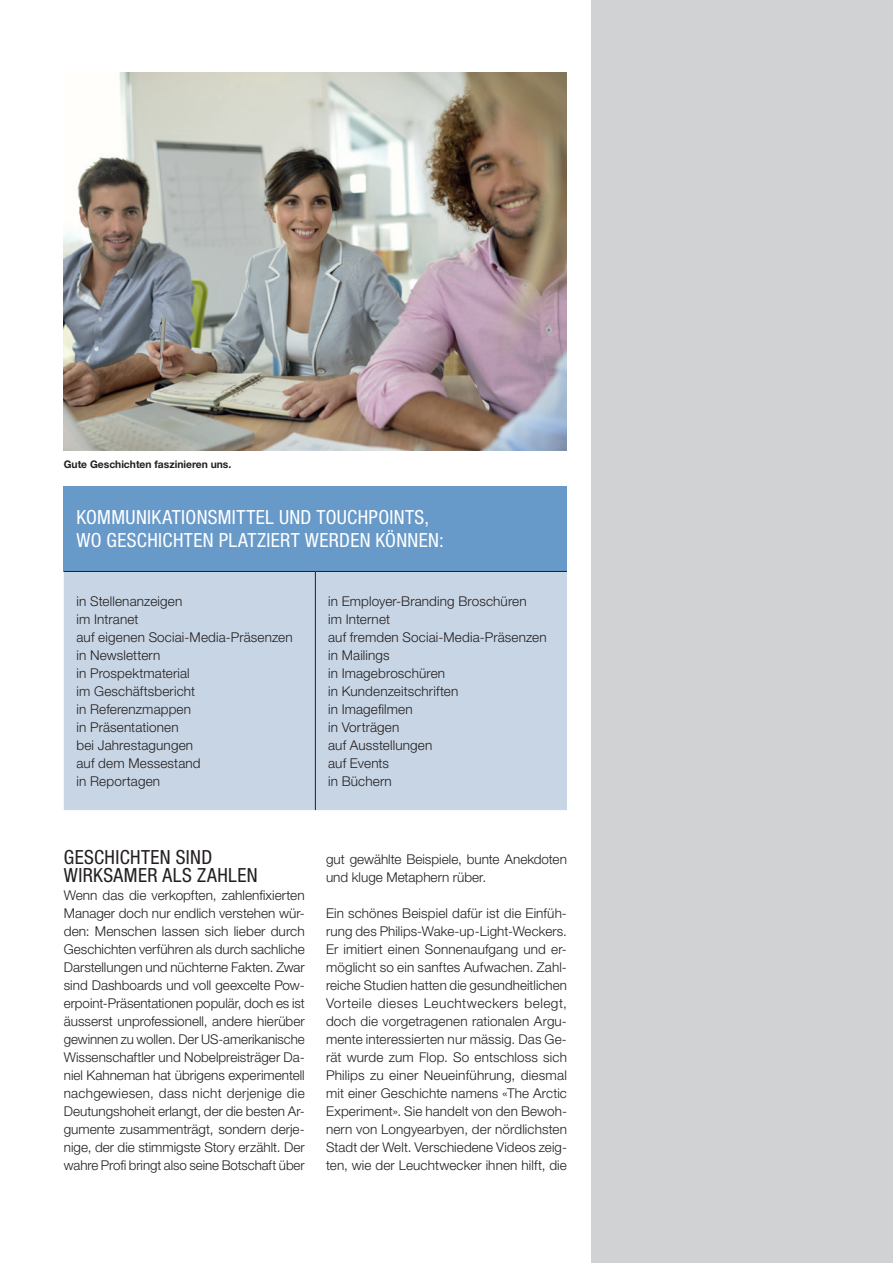
<style>
.page{position:relative;width:893px;height:1263px;background:#fff}
.page>*{position:absolute;margin:0;border:0;box-sizing:border-box;transform-origin:0 0}
.t1{font:condensed 19.5px/22.5px "Helvetica Neue LT Std";letter-spacing:.015em;color:#fff}
.t2{font:condensed 19.5px/18px "Helvetica Neue LT Std";letter-spacing:.02em;color:#231f20}
.t3{font:300 13.5px/18px "Helvetica Neue LT Std";letter-spacing:.01em;color:#231f20}
.t4{font:700 10.5px "Helvetica Neue LT Std";color:#231f20}
</style>
<div class="page">
<img style="left:64px;top:72px;width:503px;height:378px">
<div style="left:64px;top:486px;width:503px;height:85px;background:#6799c9"></div>
<div style="left:64px;top:572px;width:503px;height:238px;background:#c8d5e4"></div>
<hr style="left:64px;top:571px;width:251px;height:1px;background:#231f20">
<hr style="left:315px;top:571px;width:252px;height:1px;background:#231f20">
<hr style="left:315px;top:572px;width:1px;height:238px;background:#231f20">
<div style="left:591px;top:0;width:302px;height:1263px;background:#d1d2d4"></div>
<p class="t4" style="left:64px;top:458px;width:169px">Gute Geschichten faszinieren uns.</p>
<h1 class="t1" style="left:77px;top:506px;width:369px">KOMMUNIKATIONSMITTEL UND TOUCHPOINTS,<br>WO GESCHICHTEN PLATZIERT WERDEN KÖNNEN:</h1>
<p class="t3" style="left:77px;top:591px;width:218px">in Stellenanzeigen<br>im Intranet<br>auf eigenen Sociai-Media-Präsenzen in Newslettern<br>in Prospektmaterial<br>im Geschäftsbericht<br>in Referenzmappen<br>in Präsentationen<br>bei Jahrestagungen<br>auf dem Messestand<br>in Reportagen</p>
<p class="t3" style="left:328px;top:591px;width:220px">in Employer-Branding Broschüren<br>im Internet<br>auf fremden Sociai-Media-Präsenzen in Mailings<br>in Imagebroschüren<br>in Kundenzeitschriften<br>in Imagefilmen<br>in Vorträgen<br>auf Ausstellungen<br>auf Events<br>in Büchern</p>
<h1 class="t2" style="left:64px;top:848px;width:195px">GESCHICHTEN SIND<br>WIRKSAMER ALS ZAHLEN</h1>
<p class="t3" style="left:64px;top:886px;width:242px;text-align:justify">Wenn das die verkopften, zahlenfixierten Manager doch nur endlich verstehen wür&shy;den: Menschen lassen sich lieber durch Geschichten verführen als durch sachliche Darstellungen und nüchterne Fakten. Zwar sind Dashboards und voll geexcelte Pow&shy;erpoint-Präsentationen populär, doch es ist äusserst unprofessionell, andere hierüber gewinnen zu wollen. Der US-amerikanische Wissenschaftler und Nobelpreisträger Da&shy;niel Kahneman hat übrigens experimentell nachgewiesen, dass nicht derjenige die Deutungshoheit erlangt, der die besten Ar&shy;gumente zusammenträgt, sondern derje&shy;nige, der die stimmigste Story erzählt. Der wahre Profi bringt also seine Botschaft über</p>
<p class="t3" style="left:326px;top:850px;width:242px">gut gewählte Beispiele, bunte Anekdoten und kluge Metaphern rüber.</p>
<p class="t3" style="left:326px;top:904px;width:242px;text-align:justify">Ein schönes Beispiel dafür ist die Einfüh&shy;rung des Philips-Wake-up-Light-Weckers.<br>Er imitiert einen Sonnenaufgang und er&shy;möglicht so ein sanftes Aufwachen. Zahl&shy;reiche Studien hatten die gesundheitlichen Vorteile dieses Leuchtweckers belegt, doch die vorgetragenen rationalen Argu&shy;mente interessierten nur mässig. Das Ge&shy;rät wurde zum Flop. So entschloss sich Philips zu einer Neueinführung, diesmal mit einer Geschichte namens «The Arctic Experiment». Sie handelt von den Bewoh&shy;nern von Longyearbyen, der nördlichsten Stadt der Welt. Verschiedene Videos zeig&shy;ten, wie der Leuchtwecker ihnen hilft, die</p>
</div>
